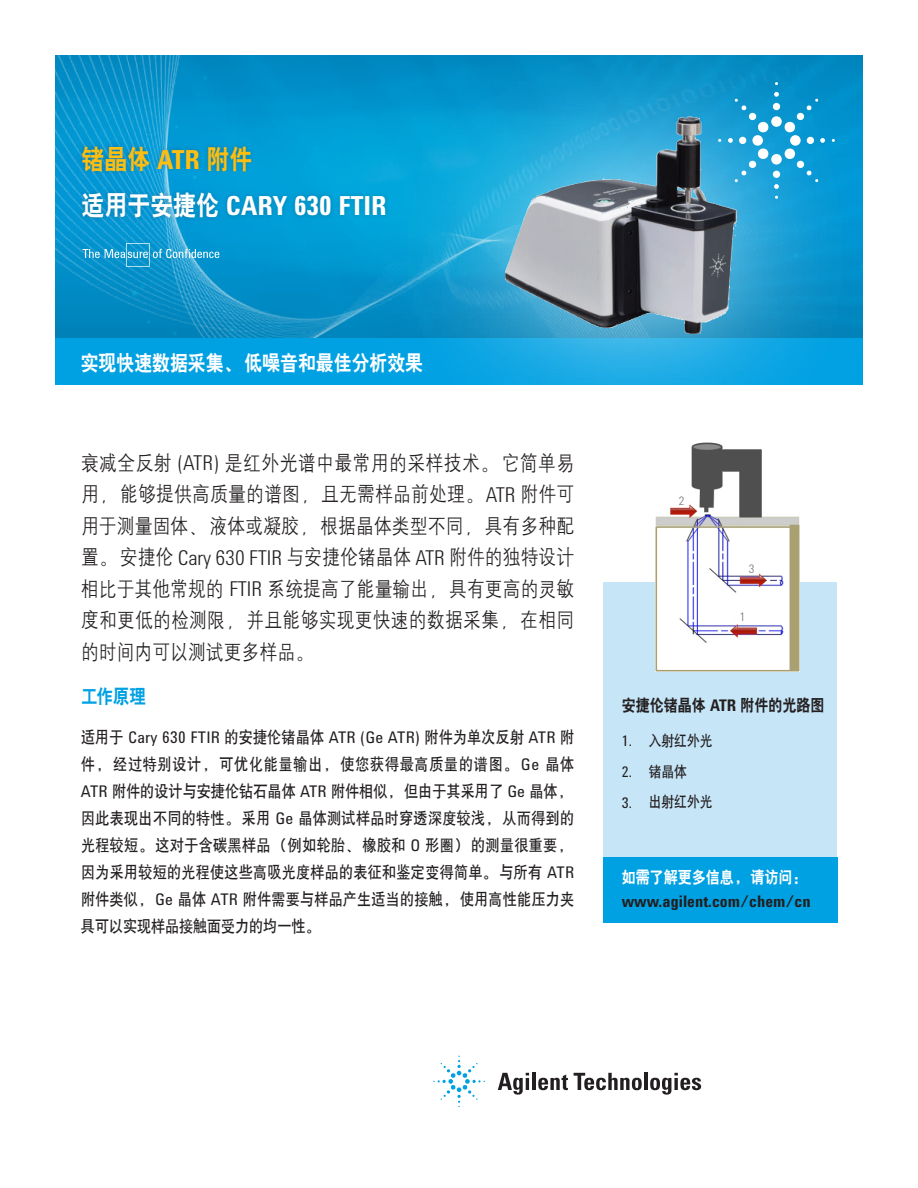
<style>
.page{position:relative;width:918px;height:1188px;background:#fff}
.page>*{position:absolute;margin:0;border:0;box-sizing:border-box;transform-origin:0 0}
.t1{font:700 27px "Agilent Condensed CFF";color:#fff}
.t2{font:27px "H Yb 2 gj";color:#fdbe12;scale:.85 1}
.t3{font:21px/31.5px "H Yg 2 gj";letter-spacing:.01em;color:#231f20;text-align:justify;scale:.85 1}
.t4{font:21px "H Yb 2 gj";color:#fff;scale:.85 1}
.t5{font:19.5px "H Yb 2 gj";color:#00a1e3;scale:.85 1}
.t6{font:16.5px/27px "H Yb 1 gj";letter-spacing:.02em;color:#231f20;text-align:justify;scale:.85 1}
.t7{font:16.5px "Agilent Condensed CFF";letter-spacing:.015em;color:#231f20}
.t8{font:700 16.5px "Agilent Condensed CFF";color:#231f20}
.t9{font:16.5px "H Yb 2 gj";color:#231f20;scale:.85 1}
.t10{font:16.5px "H Yb 2 gj";color:#fff;scale:.85 1}
.t11{font:15px "H Yb 1 gj";color:#231f20;scale:.85 1}
.t12{font:300 12px "Agilent Condensed CFF";color:#6c6d70}
.s1{font-family:"Agilent Condensed CFF";font-weight:700}
.s2{font-family:"H Yb 2 gj";font-weight:400}
.s3{font-family:"Agilent Condensed CFF";font-weight:300}
.s4{font-family:"H Yb 1 gj"}
.s5{font-family:"Agilent Condensed CFF"}
</style>
<div class="page">
<img style="left:55px;top:55px;width:323px;height:284px">
<div style="left:603px;top:582px;width:234px;height:275px;background:#c6e6f8"></div>
<div style="left:603px;top:857px;width:234px;height:66px;background:#00a1e3"></div>
<div style="left:77px;top:141px;width:313px;height:81px;background:#231f20;opacity:.25"></div>
<div style="left:55px;top:339px;width:808px;height:46px;background:#00a1e3"></div>
<img style="left:656px;top:461px;width:143px;height:211px">
<div style="left:378px;top:0;width:490px;height:461px;background:#fff;opacity:.75"></div>
<img style="left:502px;top:116px;width:238px;height:225px">
<svg style="left:728px;top:92px;width:97px;height:97px;background:#2ea6d8"></svg>
<svg style="left:498px;top:1073px;width:31px;height:22px"></svg>
<hr style="left:532px;top:1073px;width:4px;height:17px;background:#231f20">
<svg style="left:538px;top:1075px;width:30px;height:15px"></svg>
<svg style="left:574px;top:1073px;width:68px;height:17px"></svg>
<hr style="left:644px;top:1073px;width:4px;height:17px;background:#231f20">
<svg style="left:650px;top:1073px;width:51px;height:22px"></svg>
<svg style="left:433px;top:1056px;width:52px;height:51px"></svg>
<svg style="left:83px;top:243px;width:136px;height:24px;background:#2fa5d5"></svg>
<h1 class="t2" style="left:81px;top:145px;width:203px">锗晶体 <span class="s1">ATR</span> 附件</h1>
<h1 class="t1" style="left:81px;top:185px;width:307px"><span class="s2">适用于安捷伦</span> CARY 630 FTIR</h1>
<p class="t4" style="left:81px;top:352px;width:404px">实现快速数据采集、低噪音和最佳分析效果</p>
<p class="t3" style="left:81px;top:447px;width:582px">衰减全反射 <span class="s3">(ATR)</span> 是红外光谱中最常用的采样技术。它简单易用，能够提供高质量的谱图，且无需样品前处理。<span class="s3">ATR</span> 附件可用于测量固体、液体或凝胶，根据晶体类型不同，具有多种配置。安捷伦 <span class="s3">Cary 630 FTIR</span> 与安捷伦锗晶体 <span class="s3">ATR</span> 附件的独特设计相比于其他常规的 <span class="s3">FTIR</span> 系统提高了能量输出，具有更高的灵敏度和更低的检测限，并且能够实现更快速的数据采集，在相同的时间内可以测试更多样品。</p>
<p class="t5" style="left:81px;top:686px;width:78px">工作原理</p>
<p class="t7" style="left:81px;top:725px;width:495px"><span class="s4">适用于</span> Cary 630 FTIR <span class="s4">的安捷伦锗晶体</span> ATR (Ge ATR) <span class="s4">附件为单次反射</span> ATR <span class="s4">附</span></p>
<p class="t6" style="left:81px;top:750px;width:582px">件，经过特别设计，可优化能量输出，使您获得最高质量的谱图。<span class="s5">Ge</span> 晶体<span class="s5">ATR</span> 附件的设计与安捷伦钻石晶体 <span class="s5">ATR</span> 附件相似，但由于其采用了 <span class="s5">Ge</span> 晶体，因此表现出不同的特性。采用 <span class="s5">Ge</span> 晶体测试样品时穿透深度较浅，从而得到的光程较短。这对于含碳黑样品（例如轮胎、橡胶和 <span class="s5">O</span> 形圈）的测量很重要，因为采用较短的光程使这些高吸光度样品的表征和鉴定变得简单。与所有 <span class="s5">ATR</span>附件类似，<span class="s5">Ge</span> 晶体 <span class="s5">ATR</span> 附件需要与样品产生适当的接触，使用高性能压力夹具可以实现样品接触面受力的均一性。</p>
<p class="t12" style="left:679px;top:492px;width:7px">2</p>
<p class="t12" style="left:749px;top:560px;width:7px">3</p>
<p class="t12" style="left:740px;top:608px;width:7px">1</p>
<p class="t9" style="left:622px;top:697px;width:240px">安捷伦锗晶体 <span class="s1">ATR</span> 附件的光路图</p>
<p class="t11" style="left:622px;top:733px;width:108px"><span class="s5">1.</span> 入射红外光</p>
<p class="t11" style="left:622px;top:764px;width:78px"><span class="s5">2.</span> 锗晶体</p>
<p class="t11" style="left:622px;top:794px;width:108px"><span class="s5">3.</span> 出射红外光</p>
<p class="t10" style="left:622px;top:869px;width:222px">如需了解更多信息，请访问：</p>
<p class="t8" style="left:622px;top:889px;width:190px">www.agilent.com/chem/cn</p>
</div>
